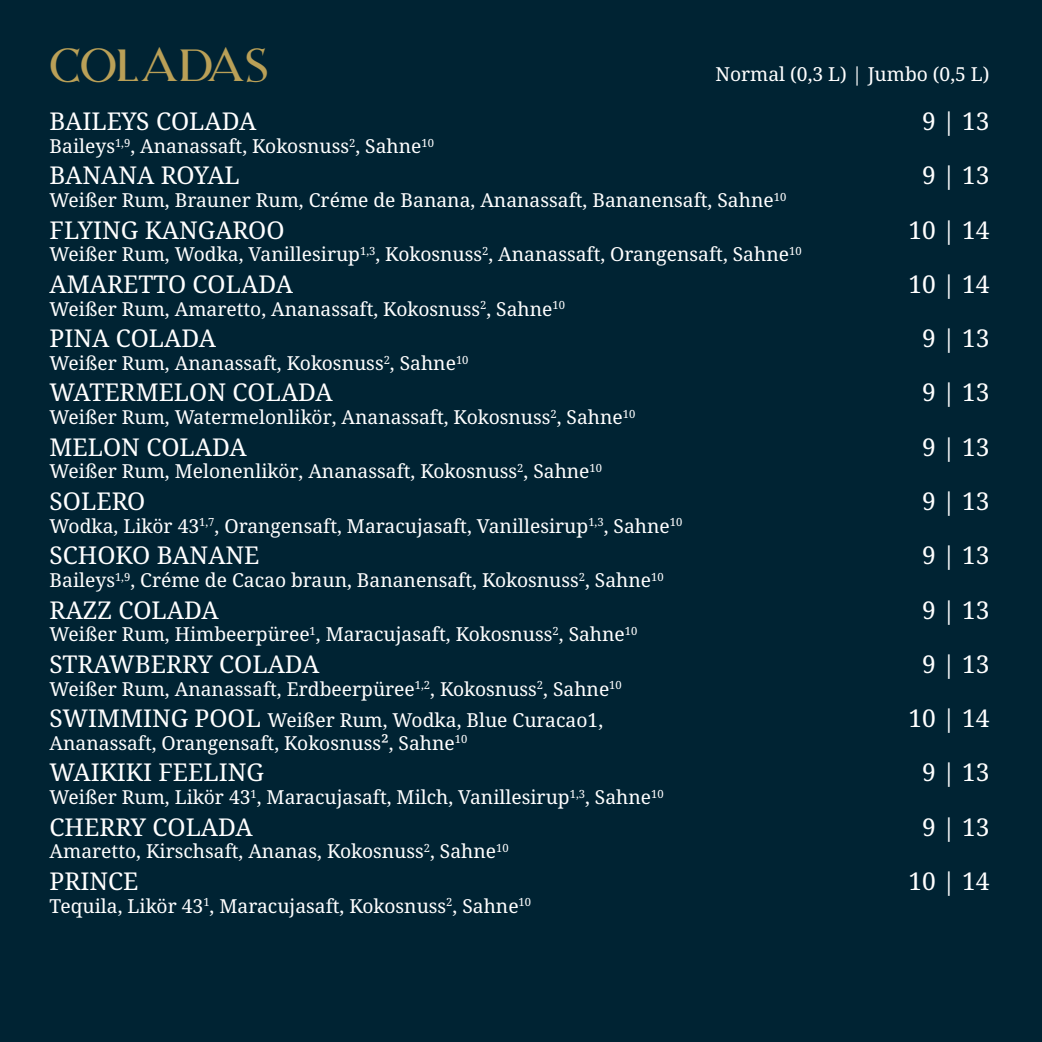
<style>
.page{position:relative;width:1042px;height:1042px;background:#002333}
.page>*{position:absolute;margin:0;border:0;box-sizing:border-box;transform-origin:0 0}
.t1{font:42px "Night Zone";letter-spacing:-.015em;color:#baa057}
.t2{font:24.5px "Noto Serif";color:#fff}
.t3{font:19.25px/31.5px "Noto Serif";color:#fff}
.s1{font-size:24.5px}
</style>
<div class="page">
<h1 class="t1" style="left:50px;top:38px;width:220px">COLADAS</h1>
<p class="t3" style="left:715px;top:59px;width:276px">Normal (0,3 L) | Jumbo (0,5 L)</p>
<p class="t2" style="left:50px;top:104px;width:208px">BAILEYS COLADA</p>
<p class="t2" style="left:922px;top:104px;width:69px">9 | 13</p>
<p class="t3" style="left:50px;top:131px;width:386px">Baileys<sup>1,9</sup>, Ananassaft, Kokosnuss<sup>2</sup>, Sahne<sup>10</sup></p>
<p class="t2" style="left:50px;top:159px;width:192px">BANANA ROYAL</p>
<p class="t2" style="left:922px;top:159px;width:69px">9 | 13</p>
<p class="t3" style="left:50px;top:185px;width:738px">Weißer Rum, Brauner Rum, Créme de Banana, Ananassaft, Bananensaft, Sahne<sup>10</sup></p>
<p class="t2" style="left:50px;top:213px;width:236px">FLYING KANGAROO</p>
<p class="t2" style="left:908px;top:213px;width:83px">10 | 14</p>
<p class="t3" style="left:50px;top:239px;width:753px">Weißer Rum, Wodka, Vanillesirup<sup>1,3</sup>, Kokosnuss<sup>2</sup>, Ananassaft, Orangensaft, Sahne<sup>10</sup></p>
<p class="t2" style="left:50px;top:267px;width:245px">AMARETTO COLADA</p>
<p class="t2" style="left:908px;top:267px;width:83px">10 | 14</p>
<p class="t3" style="left:50px;top:294px;width:517px">Weißer Rum, Amaretto, Ananassaft, Kokosnuss<sup>2</sup>, Sahne<sup>10</sup></p>
<p class="t2" style="left:50px;top:321px;width:168px">PINA COLADA</p>
<p class="t2" style="left:922px;top:321px;width:69px">9 | 13</p>
<p class="t3" style="left:50px;top:348px;width:420px">Weißer Rum, Ananassaft, Kokosnuss<sup>2</sup>, Sahne<sup>10</sup></p>
<p class="t2" style="left:50px;top:376px;width:285px">WATERMELON COLADA</p>
<p class="t2" style="left:922px;top:376px;width:69px">9 | 13</p>
<p class="t3" style="left:50px;top:402px;width:587px">Weißer Rum, Watermelonlikör, Ananassaft, Kokosnuss<sup>2</sup>, Sahne<sup>10</sup></p>
<p class="t2" style="left:50px;top:430px;width:199px">MELON COLADA</p>
<p class="t2" style="left:922px;top:430px;width:69px">9 | 13</p>
<p class="t3" style="left:50px;top:456px;width:554px">Weißer Rum, Melonenlikör, Ananassaft, Kokosnuss<sup>2</sup>, Sahne<sup>10</sup></p>
<p class="t2" style="left:50px;top:484px;width:97px">SOLERO</p>
<p class="t2" style="left:922px;top:484px;width:69px">9 | 13</p>
<p class="t3" style="left:50px;top:511px;width:634px">Wodka, Likör 43<sup>1,7</sup>, Orangensaft, Maracujasaft, Vanillesirup<sup>1,3</sup>, Sahne<sup>10</sup></p>
<p class="t2" style="left:50px;top:538px;width:211px">SCHOKO BANANE</p>
<p class="t2" style="left:922px;top:538px;width:69px">9 | 13</p>
<p class="t3" style="left:50px;top:565px;width:616px">Baileys<sup>1,9</sup>, Créme de Cacao braun, Bananensaft, Kokosnuss<sup>2</sup>, Sahne<sup>10</sup></p>
<p class="t2" style="left:50px;top:593px;width:171px">RAZZ COLADA</p>
<p class="t2" style="left:922px;top:593px;width:69px">9 | 13</p>
<p class="t3" style="left:50px;top:619px;width:589px">Weißer Rum, Himbeerpüree<sup>1</sup>, Maracujasaft, Kokosnuss<sup>2</sup>, Sahne<sup>10</sup></p>
<p class="t2" style="left:50px;top:647px;width:271px">STRAWBERRY COLADA</p>
<p class="t2" style="left:922px;top:647px;width:69px">9 | 13</p>
<p class="t3" style="left:50px;top:673px;width:574px">Weißer Rum, Ananassaft, Erdbeerpüree<sup>1,2</sup>, Kokosnuss<sup>2</sup>, Sahne<sup>10<br></sup><span class="s1">SWIMMING POOL</span> Weißer Rum, Wodka, Blue Curacao1,</p>
<p class="t2" style="left:908px;top:701px;width:83px">10 | 14</p>
<p class="t3" style="left:50px;top:728px;width:419px">Ananassaft, Orangensaft, Kokosnuss², Sahne<sup>10</sup></p>
<p class="t2" style="left:50px;top:755px;width:216px">WAIKIKI FEELING</p>
<p class="t2" style="left:922px;top:755px;width:69px">9 | 13</p>
<p class="t3" style="left:50px;top:782px;width:615px">Weißer Rum, Likör 43<sup>1</sup>, Maracujasaft, Milch, Vanillesirup<sup>1,3</sup>, Sahne<sup>10</sup></p>
<p class="t2" style="left:50px;top:810px;width:205px">CHERRY COLADA</p>
<p class="t2" style="left:922px;top:810px;width:69px">9 | 13</p>
<p class="t3" style="left:50px;top:836px;width:461px">Amaretto, Kirschsaft, Ananas, Kokosnuss<sup>2</sup>, Sahne<sup>10</sup></p>
<p class="t2" style="left:50px;top:864px;width:90px">PRINCE</p>
<p class="t2" style="left:908px;top:864px;width:83px">10 | 14</p>
<p class="t3" style="left:50px;top:890px;width:483px">Tequila, Likör 43<sup>1</sup>, Maracujasaft, Kokosnuss<sup>2</sup>, Sahne<sup>10</sup></p>
</div>
